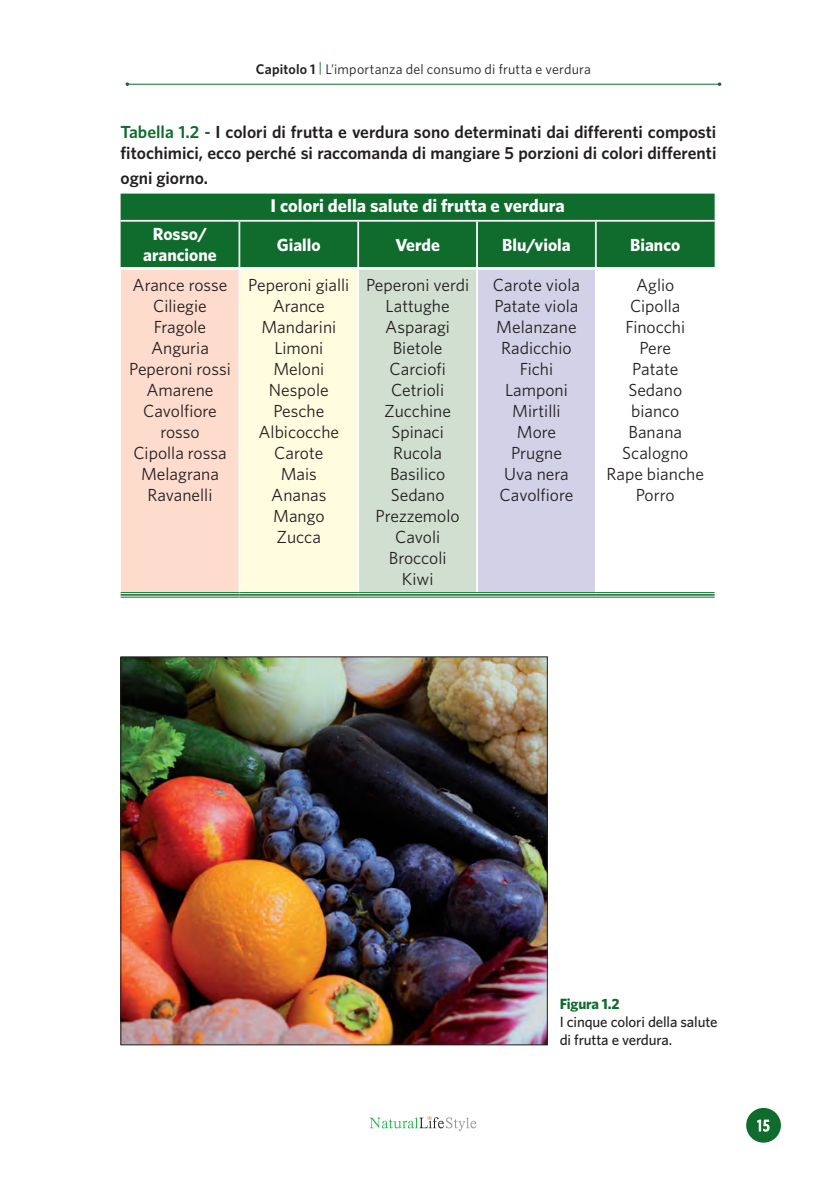
<style>
.page{position:relative;width:837px;height:1194px;background:#fff}
.page>*{position:absolute;margin:0;border:0;box-sizing:border-box;transform-origin:0 0}
.t1{font:700 18.38px "Whitney";color:#fff}
.t2{font:17.5px/21px "Whitney";color:#231f20;text-align:center}
.t3{font:600 17.5px/21px "Whitney";color:#231f20}
.t4{font:700 17.5px/21px "Whitney";color:#fff;text-align:center}
.t5{font:500 15.75px "Whitney Condensed";color:#fff}
.t6{font:500 14.88px/17.8px "Whitney";letter-spacing:-.01em;color:#231f20}
.t7{font:700 14.88px "Whitney";letter-spacing:-.01em;color:#0f6c2c}
.t8{font:14px "Whitney";letter-spacing:.015em;color:#231f20}
.s1{font-weight:600}
.s2{color:#0f6c2c}
</style>
<div class="page">
<svg style="left:369px;top:1115px;width:107px;height:15px"></svg>
<hr style="left:127px;top:84px;width:592px;height:1px;background:#0f6c2c">
<svg style="left:125px;top:82px;width:4px;height:4px"></svg>
<svg style="left:717px;top:82px;width:4px;height:4px"></svg>
<div style="left:121px;top:194px;width:593px;height:73px;background:#0f6c2c"></div>
<div style="left:121px;top:268px;width:118px;height:327px;background:#fddcce"></div>
<div style="left:239px;top:268px;width:119px;height:327px;background:#fffce0"></div>
<div style="left:358px;top:268px;width:119px;height:327px;background:#d1dfd0"></div>
<div style="left:477px;top:268px;width:118px;height:327px;background:#d3d1e8"></div>
<svg style="left:239px;top:593px;width:119px;height:3px"></svg>
<svg style="left:358px;top:593px;width:119px;height:3px"></svg>
<svg style="left:477px;top:593px;width:118px;height:3px"></svg>
<svg style="left:595px;top:593px;width:119px;height:3px"></svg>
<svg style="left:121px;top:593px;width:118px;height:3px"></svg>
<hr style="left:121px;top:220px;width:118px;height:2px;background:#fff">
<hr style="left:239px;top:220px;width:119px;height:2px;background:#fff">
<hr style="left:238px;top:222px;width:2px;height:45px;background:#fff">
<hr style="left:358px;top:220px;width:119px;height:2px;background:#fff">
<hr style="left:357px;top:222px;width:2px;height:45px;background:#fff">
<hr style="left:477px;top:220px;width:118px;height:2px;background:#fff">
<hr style="left:476px;top:222px;width:1px;height:45px;background:#fff">
<hr style="left:595px;top:220px;width:119px;height:2px;background:#fff">
<hr style="left:594px;top:222px;width:2px;height:45px;background:#fff">
<hr style="left:121px;top:268px;width:118px;height:1px;background:#fff">
<hr style="left:121px;top:269px;width:118px;height:1px;background:#fff">
<hr style="left:239px;top:268px;width:119px;height:1px;background:#fff">
<hr style="left:239px;top:269px;width:119px;height:1px;background:#fff">
<hr style="left:358px;top:268px;width:119px;height:1px;background:#fff">
<hr style="left:358px;top:269px;width:119px;height:1px;background:#fff">
<hr style="left:477px;top:268px;width:118px;height:1px;background:#fff">
<hr style="left:477px;top:269px;width:118px;height:1px;background:#fff">
<hr style="left:357px;top:269px;width:2px;height:323px;background:#fff">
<hr style="left:476px;top:269px;width:1px;height:323px;background:#fff">
<hr style="left:594px;top:269px;width:2px;height:323px;background:#fff">
<hr style="left:239px;top:592px;width:119px;height:1px;background:#0f6c2c">
<hr style="left:239px;top:594px;width:119px;height:1px;background:#0f6c2c">
<hr style="left:239px;top:596px;width:119px;height:1px;background:#0f6c2c">
<hr style="left:358px;top:592px;width:119px;height:1px;background:#0f6c2c">
<hr style="left:358px;top:594px;width:119px;height:1px;background:#0f6c2c">
<hr style="left:358px;top:596px;width:119px;height:1px;background:#0f6c2c">
<hr style="left:477px;top:592px;width:118px;height:1px;background:#0f6c2c">
<hr style="left:477px;top:594px;width:118px;height:1px;background:#0f6c2c">
<hr style="left:477px;top:596px;width:118px;height:1px;background:#0f6c2c">
<hr style="left:595px;top:592px;width:119px;height:1px;background:#0f6c2c">
<hr style="left:595px;top:594px;width:119px;height:1px;background:#0f6c2c">
<hr style="left:595px;top:596px;width:119px;height:1px;background:#0f6c2c">
<hr style="left:238px;top:269px;width:2px;height:323px;background:#fff">
<hr style="left:121px;top:592px;width:118px;height:1px;background:#0f6c2c">
<hr style="left:121px;top:594px;width:118px;height:1px;background:#0f6c2c">
<hr style="left:121px;top:596px;width:118px;height:1px;background:#0f6c2c">
<img style="left:123px;top:658px;width:422px;height:385px">
<div style="left:746px;top:1107px;width:34px;height:35px;background:#0f6c2c;border-radius:50%"></div>
<svg style="left:757px;top:1119px;width:12px;height:12px"></svg>
<p class="t8" style="left:256px;top:60px;width:337px"><span class="s1">Capitolo 1</span> <span class="s2">|</span> L’importanza del consumo di frutta e verdura</p>
<p class="t3" style="left:121px;top:121px;width:597px"><span class="s2">Tabella 1.2 -</span> I colori di frutta e verdura sono determinati dai differenti composti fitochimici, ecco perché si raccomanda di mangiare 5 porzioni di colori differenti</p>
<p class="t3" style="left:121px;top:167px;width:89px">ogni giorno.</p>
<p class="t1" style="left:270px;top:194px;width:295px">I colori della salute di frutta e verdura</p>
<p class="t4" style="left:143px;top:223px;width:75px">Rosso/ arancione</p>
<p class="t4" style="left:277px;top:234px;width:45px">Giallo</p>
<p class="t4" style="left:395px;top:234px;width:46px">Verde</p>
<p class="t4" style="left:502px;top:234px;width:70px">Blu/viola</p>
<p class="t4" style="left:630px;top:234px;width:52px">Bianco</p>
<p class="t2" style="left:129px;top:274px;width:103px">Arance rosse<br>Ciliegie<br>Fragole<br>Anguria<br>Peperoni rossi<br>Amarene<br>Cavolfiore rosso<br>Cipolla rossa<br>Melagrana<br>Ravanelli</p>
<p class="t2" style="left:248px;top:274px;width:102px">Peperoni gialli<br>Arance<br>Mandarini<br>Limoni<br>Meloni<br>Nespole<br>Pesche<br>Albicocche<br>Carote<br>Mais<br>Ananas<br>Mango<br>Zucca</p>
<p class="t2" style="left:366px;top:274px;width:104px">Peperoni verdi<br>Lattughe<br>Asparagi<br>Bietole<br>Carciofi<br>Cetrioli<br>Zucchine<br>Spinaci<br>Rucola<br>Basilico<br>Sedano<br>Prezzemolo<br>Cavoli<br>Broccoli<br>Kiwi</p>
<p class="t2" style="left:492px;top:274px;width:89px">Carote viola<br>Patate viola<br>Melanzane<br>Radicchio<br>Fichi<br>Lamponi<br>Mirtilli<br>More<br>Prugne<br>Uva nera<br>Cavolfiore</p>
<p class="t2" style="left:606px;top:274px;width:99px">Aglio<br>Cipolla<br>Finocchi<br>Pere<br>Patate<br>Sedano bianco<br>Banana<br>Scalogno<br>Rape bianche<br>Porro</p>
<p class="t7" style="left:559px;top:994px;width:62px">Figura 1.2</p>
<p class="t6" style="left:559px;top:1012px;width:159px">I cinque colori della salute di frutta e verdura.</p>
<p class="t5" style="left:757px;top:1116px;width:13px">15</p>
</div>
